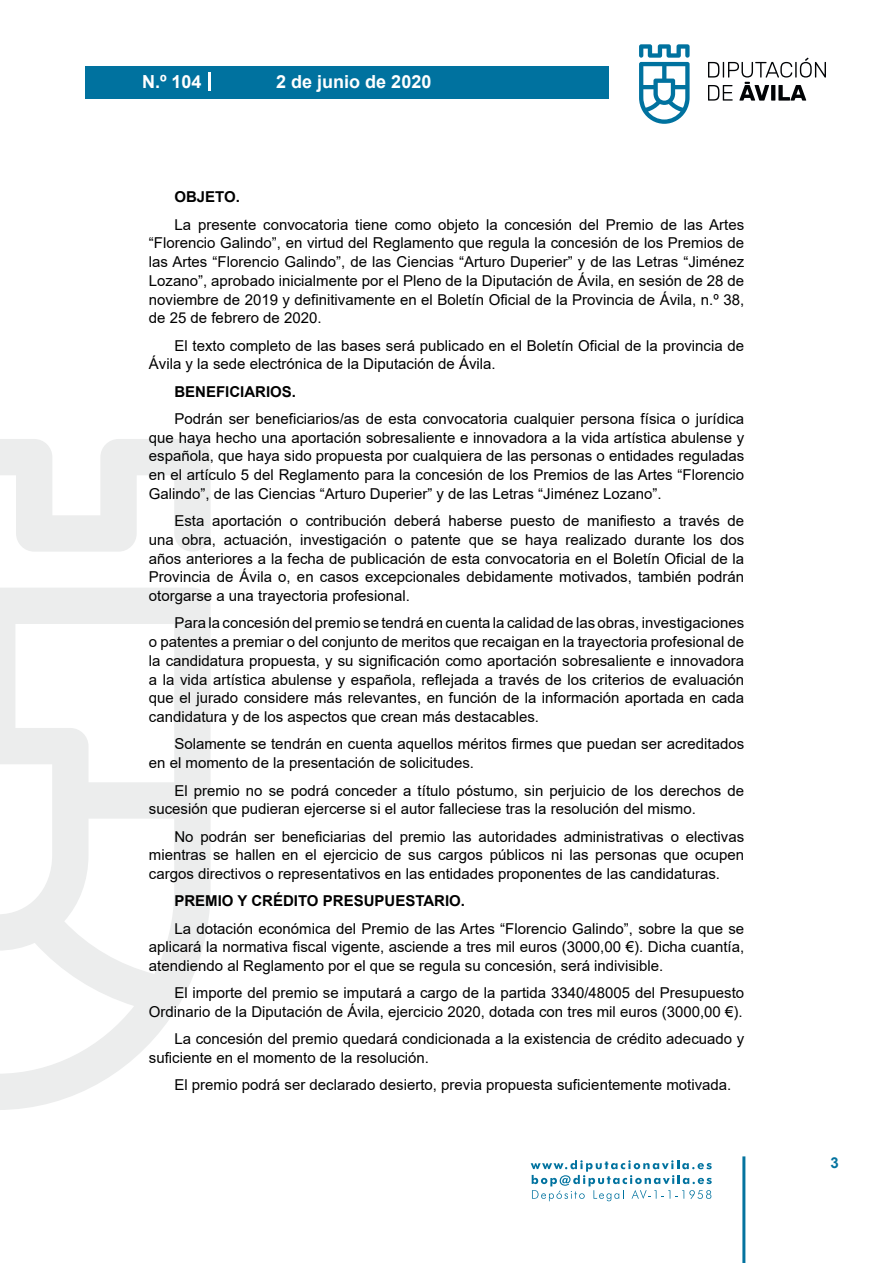
<style>
.page{position:relative;width:893px;height:1263px;background:#fff}
.page>*{position:absolute;margin:0;border:0;box-sizing:border-box;transform-origin:0 0}
.t1{font:700 18px "Arial";color:#fff}
.t2{font:15px/18.8px "Arial";color:#000;text-align:justify}
.t3{font:700 15px "Arial";color:#000}
.t4{font:700 15px "Arial";color:#04739f}
</style>
<div class="page">
<svg style="left:531px;top:1160px;width:181px;height:41px"></svg>
<div style="left:85px;top:66px;width:523px;height:33px;background:#00729f"></div>
<svg style="left:639px;top:44px;width:51px;height:80px"></svg>
<svg style="left:708px;top:58px;width:118px;height:43px"></svg>
<hr style="left:742px;top:1156px;width:3px;height:107px;background:#04739f">
<svg style="left:208px;top:72px;width:2px;height:18px"></svg>
<svg style="left:0;top:439px;width:211px;height:671px"></svg>
<p class="t1" style="left:142px;top:69px;width:61px">N.º 104</p>
<p class="t1" style="left:276px;top:69px;width:157px">2 de junio de 2020</p>
<p class="t3" style="left:174px;top:187px;width:67px">OBJETO.</p>
<p class="t2" style="left:149px;top:215px;width:597px;text-indent:26px">La presente convocatoria tiene como objeto la concesión del Premio de las Artes “Florencio Galindo”, en virtud del Reglamento que regula la concesión de los Premios de las Artes “Florencio Galindo”, de las Ciencias “Arturo Duperier” y de las Letras “Jiménez Lozano”, aprobado inicialmente por el Pleno de la Diputación de Ávila, en sesión de 28 de noviembre de 2019 y definitivamente en el Boletín Oficial de la Provincia de Ávila, n.º 38, de 25 de febrero de 2020.</p>
<p class="t2" style="left:149px;top:336px;width:597px;text-indent:26px">El texto completo de las bases será publicado en el Boletín Oficial de la provincia de<br>Ávila y la sede electrónica de la Diputación de Ávila.</p>
<p class="t3" style="left:174px;top:381px;width:123px">BENEFICIARIOS.</p>
<p class="t2" style="left:149px;top:409px;width:597px;text-indent:26px">Podrán ser beneficiarios/as de esta convocatoria cualquier persona física o jurídica que haya hecho una aportación sobresaliente e innovadora a la vida artística abulense y española, que haya sido propuesta por cualquiera de las personas o entidades reguladas en el artículo 5 del Reglamento para la concesión de los Premios de las Artes “Florencio Galindo”, de las Ciencias “Arturo Duperier” y de las Letras “Jiménez Lozano”.</p>
<p class="t2" style="left:149px;top:511px;width:597px;text-indent:26px">Esta aportación o contribución deberá haberse puesto de manifiesto a través de una obra, actuación, investigación o patente que se haya realizado durante los dos años anteriores a la fecha de publicación de esta convocatoria en el Boletín Oficial de la Provincia de Ávila o, en casos excepcionales debidamente motivados, también podrán otorgarse a una trayectoria profesional.</p>
<p class="t2" style="left:149px;top:614px;width:597px;text-indent:26px">Para la concesión del premio se tendrá en cuenta la calidad de las obras, investigaciones o patentes a premiar o del conjunto de meritos que recaigan en la trayectoria profesional de la candidatura propuesta, y su significación como aportación sobresaliente e innovadora a la vida artística abulense y española, reflejada a través de los criterios de evaluación que el jurado considere más relevantes, en función de la información aportada en cada candidatura y de los aspectos que crean más destacables.</p>
<p class="t2" style="left:149px;top:735px;width:597px;text-indent:26px">Solamente se tendrán en cuenta aquellos méritos firmes que puedan ser acreditados en el momento de la presentación de solicitudes.</p>
<p class="t2" style="left:149px;top:781px;width:597px;text-indent:26px">El premio no se podrá conceder a título póstumo, sin perjuicio de los derechos de sucesión que pudieran ejercerse si el autor falleciese tras la resolución del mismo.</p>
<p class="t2" style="left:149px;top:827px;width:597px;text-indent:26px">No podrán ser beneficiarias del premio las autoridades administrativas o electivas mientras se hallen en el ejercicio de sus cargos públicos ni las personas que ocupen cargos directivos o representativos en las entidades proponentes de las candidaturas.</p>
<p class="t3" style="left:174px;top:890px;width:292px">PREMIO Y CRÉDITO PRESUPUESTARIO.</p>
<p class="t2" style="left:149px;top:919px;width:597px;text-indent:26px">La dotación económica del Premio de las Artes “Florencio Galindo”, sobre la que se aplicará la normativa fiscal vigente, asciende a tres mil euros (3000,00 €). Dicha cuantía, atendiendo al Reglamento por el que se regula su concesión, será indivisible.</p>
<p class="t2" style="left:149px;top:983px;width:597px;text-align:right">El importe del premio se imputará a cargo de la partida 3340/48005 del Presupuesto<br>Ordinario de la Diputación de Ávila, ejercicio 2020, dotada con tres mil euros (3000,00 €).</p>
<p class="t2" style="left:149px;top:1029px;width:597px;text-indent:26px">La concesión del premio quedará condicionada a la existencia de crédito adecuado y suficiente en el momento de la resolución.</p>
<p class="t2" style="left:174px;top:1075px;width:558px">El premio podrá ser declarado desierto, previa propuesta suficientemente motivada.</p>
<p class="t4" style="left:831px;top:1152px;width:10px">3</p>
</div>
